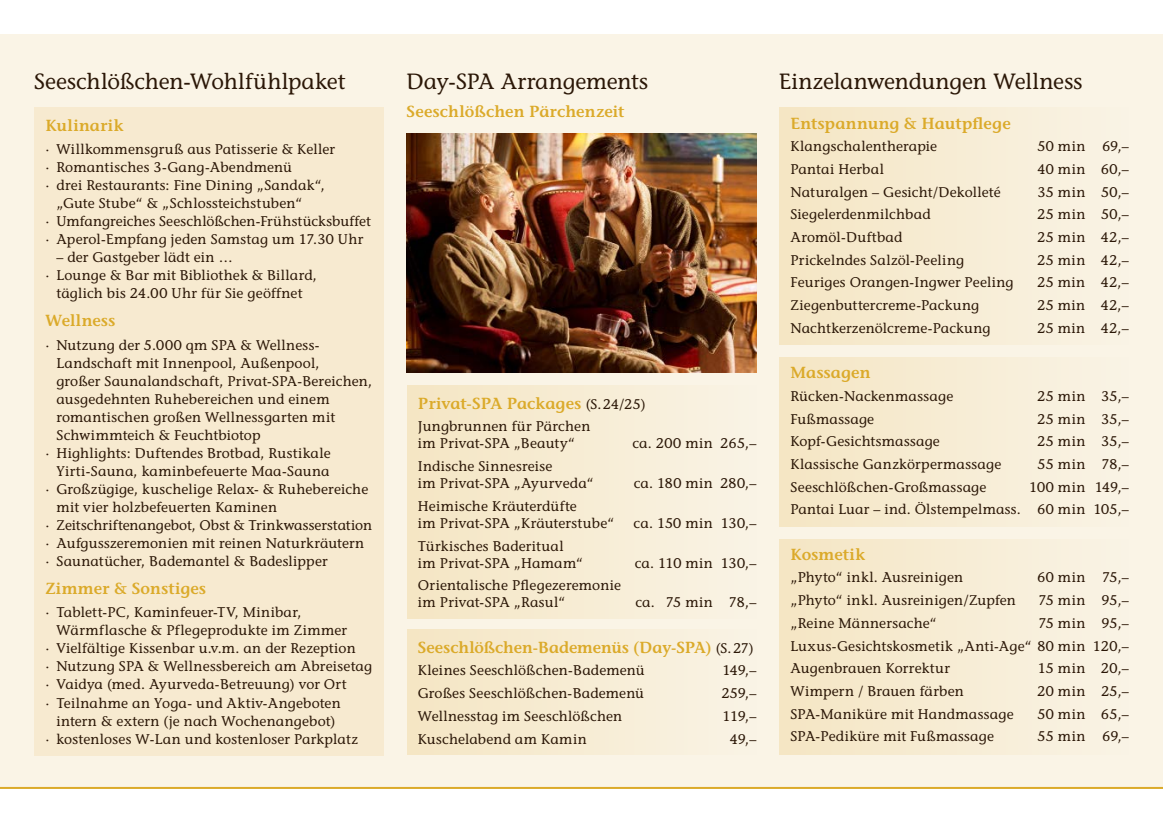
<style>
.page{position:relative;width:1163px;height:823px;background:#fff}
.page>*{position:absolute;margin:0;border:0;box-sizing:border-box;transform-origin:0 0}
.t1{font:500 22px "Stone Informal Std";color:#2b1707}
.t2{font:600 16px "Stone Informal Std";letter-spacing:.005em;color:#dbaa2a}
.t3{font:500 14px/17px "Stone Informal Std";letter-spacing:.015em;color:#2b1707}
.s1{font-weight:500;font-size:14px;color:#2b1707}
</style>
<div class="page">
<div style="left:0;top:34px;width:1162px;height:754px;background:#faf4e6"></div>
<hr style="left:0;top:786px;width:1162px;height:2px;background:#dbaa2a">
<div style="left:406px;top:385px;width:350px;height:233px;background:linear-gradient(to right,#f5e5c3,#f9f3e5)"></div>
<div style="left:406px;top:629px;width:350px;height:125px;background:linear-gradient(to right,#f5e5c3,#f9f3e5)"></div>
<div style="left:779px;top:107px;width:349px;height:238px;background:linear-gradient(to right,#f5e5c3,#f9f3e5)"></div>
<div style="left:779px;top:357px;width:349px;height:170px;background:linear-gradient(to right,#f5e5c3,#f9f3e5)"></div>
<div style="left:779px;top:539px;width:349px;height:215px;background:linear-gradient(to right,#f5e5c3,#f9f3e5)"></div>
<img style="left:406px;top:134px;width:350px;height:238px">
<div style="left:34px;top:107px;width:350px;height:648px;background:#f7ead0"></div>
<h1 class="t1" style="left:34px;top:68px;width:313px">Seeschlößchen-Wohlfühlpaket</h1>
<p class="t2" style="left:45px;top:115px;width:80px">Kulinarik</p>
<p class="t3" style="left:45px;top:141px;width:291px">· Willkommensgruß aus Patisserie &amp; Keller</p>
<p class="t3" style="left:45px;top:159px;width:248px">· Romantisches 3-Gang-Abendmenü</p>
<p class="t3" style="left:45px;top:177px;width:281px">· drei Restaurants: Fine Dining „Sandak“,</p>
<p class="t3" style="left:56px;top:195px;width:247px">„Gute Stube“ &amp; „Schlossteichstuben“</p>
<p class="t3" style="left:45px;top:213px;width:327px">· Umfangreiches Seeschlößchen-Frühstücksbuffet</p>
<p class="t3" style="left:45px;top:231px;width:319px">· Aperol-Empfang jeden Samstag um 17.30 Uhr</p>
<p class="t3" style="left:56px;top:249px;width:178px">– der Gastgeber lädt ein …</p>
<p class="t3" style="left:45px;top:267px;width:273px">· Lounge &amp; Bar mit Bibliothek &amp; Billard,</p>
<p class="t3" style="left:56px;top:285px;width:247px">täglich bis 24.00 Uhr für Sie geöffnet</p>
<p class="t2" style="left:45px;top:311px;width:71px">Wellness</p>
<p class="t3" style="left:45px;top:336px;width:275px">· Nutzung der 5.000 qm SPA &amp; Wellness-</p>
<p class="t3" style="left:56px;top:354px;width:264px">Landschaft mit Innenpool, Außenpool,</p>
<p class="t3" style="left:56px;top:372px;width:317px">großer Saunalandschaft, Privat-SPA-Bereichen,</p>
<p class="t3" style="left:56px;top:390px;width:275px">ausgedehnten Ruhebereichen und einem</p>
<p class="t3" style="left:56px;top:408px;width:280px">romantischen großen Wellnessgarten mit</p>
<p class="t3" style="left:56px;top:426px;width:206px">Schwimmteich &amp; Feuchtbiotop</p>
<p class="t3" style="left:45px;top:444px;width:287px">· Highlights: Duftendes Brotbad, Rustikale</p>
<p class="t3" style="left:56px;top:462px;width:275px">Yirti-Sauna, kaminbefeuerte Maa-Sauna</p>
<p class="t3" style="left:45px;top:480px;width:324px">· Großzügige, kuschelige Relax- &amp; Ruhebereiche</p>
<p class="t3" style="left:56px;top:498px;width:222px">mit vier holzbefeuerten Kaminen</p>
<p class="t3" style="left:45px;top:516px;width:328px">· Zeitschriftenangebot, Obst &amp; Trinkwasserstation</p>
<p class="t3" style="left:45px;top:534px;width:320px">· Aufgusszeremonien mit reinen Naturkräutern</p>
<p class="t3" style="left:45px;top:552px;width:283px">· Saunatücher, Bademantel &amp; Badeslipper</p>
<p class="t2" style="left:45px;top:578px;width:162px">Zimmer &amp; Sonstiges</p>
<p class="t3" style="left:45px;top:603px;width:258px">· Tablett-PC, Kaminfeuer-TV, Minibar,</p>
<p class="t3" style="left:56px;top:621px;width:292px">Wärmflasche &amp; Pflegeprodukte im Zimmer</p>
<p class="t3" style="left:45px;top:639px;width:312px">· Vielfältige Kissenbar u.v.m. an der Rezeption</p>
<p class="t3" style="left:45px;top:657px;width:328px">· Nutzung SPA &amp; Wellnessbereich am Abreisetag</p>
<p class="t3" style="left:45px;top:675px;width:303px">· Vaidya (med. Ayurveda-Betreuung) vor Ort</p>
<p class="t3" style="left:45px;top:693px;width:297px">· Teilnahme an Yoga- und Aktiv-Angeboten</p>
<p class="t3" style="left:56px;top:711px;width:280px">intern &amp; extern (je nach Wochenangebot)</p>
<p class="t3" style="left:45px;top:729px;width:314px">· kostenloses W-Lan und kostenloser Parkplatz</p>
<h1 class="t1" style="left:406px;top:68px;width:243px">Day-SPA Arrangements</h1>
<p class="t2" style="left:406px;top:102px;width:219px">Seeschlößchen Pärchenzeit</p>
<p class="t2" style="left:418px;top:393px;width:229px">Privat-SPA Packages <span class="s1">(S.24/25)</span></p>
<p class="t3" style="left:418px;top:418px;width:174px">Jungbrunnen für Pärchen im Privat-SPA „Beauty“</p>
<p class="t3" style="left:632px;top:435px;width:125px">ca. 200 min 265,–</p>
<p class="t3" style="left:418px;top:457px;width:177px">Indische Sinnesreise<br>im Privat-SPA „Ayurveda“</p>
<p class="t3" style="left:418px;top:497px;width:198px">Heimische Kräuterdüfte<br>im Privat-SPA „Kräuterstube“</p>
<p class="t3" style="left:418px;top:537px;width:167px">Türkisches Baderitual im Privat-SPA „Hamam“</p>
<p class="t3" style="left:633px;top:474px;width:124px">ca. 180 min 280,–</p>
<p class="t3" style="left:633px;top:514px;width:124px">ca. 150 min 130,–</p>
<p class="t3" style="left:634px;top:554px;width:123px">ca. 110 min 130,–</p>
<p class="t3" style="left:418px;top:576px;width:205px">Orientalische Pflegezeremonie im Privat-SPA „Rasul“</p>
<p class="t3" style="left:635px;top:593px;width:122px">ca. 75 min 78,–</p>
<p class="t2" style="left:418px;top:637px;width:337px">Seeschlößchen-Bademenüs (Day-SPA) <span class="s1">(S.27)</span></p>
<p class="t3" style="left:418px;top:661px;width:228px">Kleines Seeschlößchen-Bademenü</p>
<p class="t3" style="left:722px;top:661px;width:36px">149,–</p>
<p class="t3" style="left:418px;top:684px;width:228px">Großes Seeschlößchen-Bademenü</p>
<p class="t3" style="left:721px;top:684px;width:37px">259,–</p>
<p class="t3" style="left:418px;top:707px;width:206px">Wellnesstag im Seeschlößchen</p>
<p class="t3" style="left:722px;top:707px;width:35px">119,–</p>
<p class="t3" style="left:418px;top:729px;width:170px">Kuschelabend am Kamin</p>
<p class="t3" style="left:729px;top:729px;width:28px">49,–</p>
<h1 class="t1" style="left:779px;top:68px;width:305px">Einzelanwendungen Wellness</h1>
<p class="t2" style="left:790px;top:113px;width:222px">Entspannung &amp; Hautpflege</p>
<p class="t3" style="left:790px;top:138px;width:148px">Klangschalentherapie</p>
<p class="t3" style="left:1037px;top:138px;width:93px">50 min 69,–</p>
<p class="t3" style="left:790px;top:160px;width:95px">Pantai Herbal</p>
<p class="t3" style="left:1037px;top:160px;width:93px">40 min 60,–</p>
<p class="t3" style="left:790px;top:183px;width:212px">Naturalgen – Gesicht/Dekolleté</p>
<p class="t3" style="left:1037px;top:183px;width:93px">35 min 50,–</p>
<p class="t3" style="left:790px;top:206px;width:142px">Siegelerdenmilchbad</p>
<p class="t3" style="left:1037px;top:206px;width:93px">25 min 50,–</p>
<p class="t3" style="left:790px;top:228px;width:113px">Aromöl-Duftbad</p>
<p class="t3" style="left:1037px;top:228px;width:93px">25 min 42,–</p>
<p class="t3" style="left:790px;top:251px;width:175px">Prickelndes Salzöl-Peeling</p>
<p class="t3" style="left:1037px;top:251px;width:93px">25 min 42,–</p>
<p class="t3" style="left:790px;top:274px;width:224px">Feuriges Orangen-Ingwer Peeling</p>
<p class="t3" style="left:1037px;top:274px;width:93px">25 min 42,–</p>
<p class="t3" style="left:790px;top:296px;width:190px">Ziegenbuttercreme-Packung</p>
<p class="t3" style="left:1037px;top:296px;width:93px">25 min 42,–</p>
<p class="t3" style="left:790px;top:319px;width:202px">Nachtkerzenölcreme-Packung</p>
<p class="t3" style="left:1036px;top:319px;width:93px">25 min 42,–</p>
<p class="t2" style="left:790px;top:363px;width:82px">Massagen</p>
<p class="t3" style="left:790px;top:387px;width:164px">Rücken-Nackenmassage</p>
<p class="t3" style="left:1037px;top:387px;width:93px">25 min 35,–</p>
<p class="t3" style="left:790px;top:410px;width:85px">Fußmassage</p>
<p class="t3" style="left:1037px;top:410px;width:93px">25 min 35,–</p>
<p class="t3" style="left:790px;top:432px;width:151px">Kopf-Gesichtsmassage</p>
<p class="t3" style="left:1037px;top:432px;width:93px">25 min 35,–</p>
<p class="t3" style="left:790px;top:455px;width:212px">Klassische Ganzkörpermassage</p>
<p class="t3" style="left:1037px;top:455px;width:93px">55 min 78,–</p>
<p class="t3" style="left:790px;top:478px;width:197px">Seeschlößchen-Großmassage</p>
<p class="t3" style="left:790px;top:475px;width:340px;line-height:22.6px;text-align:right">100 min 149,–<br>Pantai Luar – ind. Ölstempelmass. 60 min 105,–</p>
<p class="t2" style="left:790px;top:544px;width:76px">Kosmetik</p>
<p class="t3" style="left:790px;top:568px;width:174px">„Phyto“ inkl. Ausreinigen</p>
<p class="t3" style="left:1037px;top:568px;width:93px">60 min 75,–</p>
<p class="t3" style="left:790px;top:591px;width:227px">„Phyto“ inkl. Ausreinigen/Zupfen</p>
<p class="t3" style="left:1038px;top:591px;width:92px">75 min 95,–</p>
<p class="t3" style="left:790px;top:614px;width:148px">„Reine Männersache“</p>
<p class="t3" style="left:790px;top:611px;width:340px;line-height:22.6px;text-align:justify;text-indent:248px">75 min 95,– Luxus-Gesichtskosmetik „Anti-Age“ 80 min 120,– Augenbrauen Korrektur</p>
<p class="t3" style="left:1037px;top:659px;width:92px">15 min 20,–</p>
<p class="t3" style="left:790px;top:682px;width:175px">Wimpern / Brauen färben</p>
<p class="t3" style="left:1037px;top:682px;width:93px">20 min 25,–</p>
<p class="t3" style="left:790px;top:704px;width:225px">SPA-Maniküre mit Handmassage</p>
<p class="t3" style="left:1037px;top:704px;width:93px">50 min 65,–</p>
<p class="t3" style="left:790px;top:727px;width:205px">SPA-Pediküre mit Fußmassage</p>
<p class="t3" style="left:1037px;top:727px;width:93px">55 min 69,–</p>
</div>
